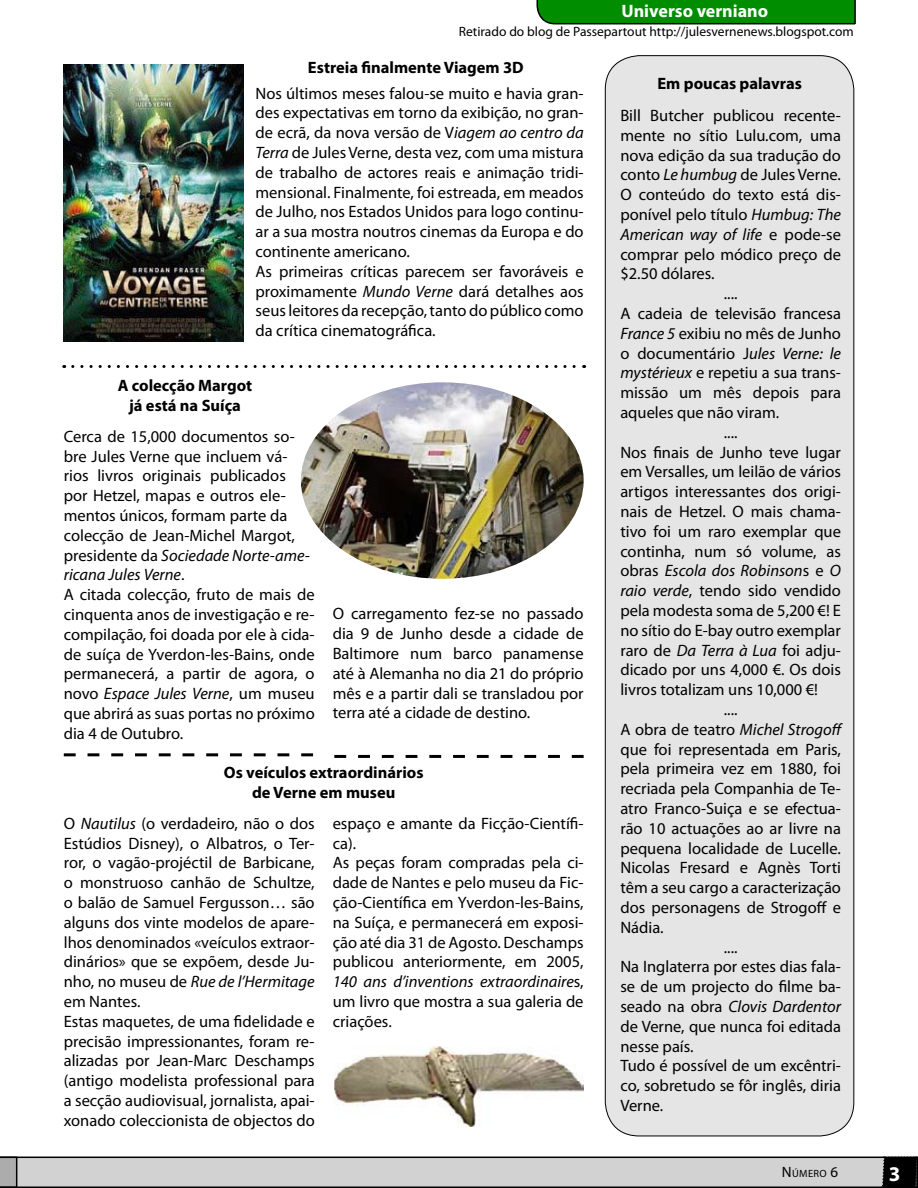
<style>
.page{position:relative;width:918px;height:1188px;background:#fff}
.page>*{position:absolute;margin:0;border:0;box-sizing:border-box;transform-origin:0 0}
.t1{font:700 21px "Myriad Pro";color:#fff}
.t2{font:700 18px "Myriad Pro";color:#fff}
.t3{font:16.5px/19.8px "Myriad Pro";color:#000}
.t4{font:700 16.5px/19.8px "Myriad Pro";color:#000;text-align:center}
.t5{font:italic 16.5px "Myriad Pro";color:#000}
.t6{font:13.5px "Myriad Pro";color:#000}
.t7{font:10.5px "Myriad Pro";letter-spacing:.035em;color:#000}
.s1{font-style:italic}
.s2{font-style:normal}
.s3{font-size:15px}
</style>
<div class="page">
<svg style="left:0;top:1157px;width:918px;height:31px;background:#b8b8b8"></svg>
<img style="left:64px;top:65px;width:180px;height:276px">
<div style="left:537px;top:0;width:317px;height:24px;background:#008d00"></div>
<hr style="left:854px;top:0;width:2px;height:24px;background:#000">
<svg style="left:64px;top:753px;width:249px;height:3px"></svg>
<svg style="left:334px;top:755px;width:250px;height:3px"></svg>
<div style="left:605px;top:56px;width:249px;height:1080px;background:#e5e5e5;border-radius:34px"></div>
<svg style="left:73px;top:365px;width:512px;height:3px"></svg>
<img style="left:301px;top:382px;width:283px;height:197px">
<img style="left:334px;top:1047px;width:250px;height:79px">
<p class="t2" style="left:622px;top:-1px;width:148px">Universo verniano</p>
<p class="t6" style="left:459px;top:23px;width:396px">Retirado do blog de Passepartout http://julesvernenews.blogspot.com</p>
<p class="t4" style="left:308px;top:57px;width:217px">Estreia finalmente Viagem 3D</p>
<p class="t3" style="left:256px;top:83px;width:330px">Nos últimos meses falou-se muito e havia gran&shy;des expectativas em torno da exibição, no gran&shy;de ecrã, da nova versão de V<span class="s1">iagem ao centro da Terra</span> de Jules Verne, desta vez, com uma mistura de trabalho de actores reais e animação tridi&shy;mensional. Finalmente, foi estreada, em meados de Julho, nos Estados Unidos para logo continu&shy;ar a sua mostra noutros cinemas da Europa e do continente americano.<br>As primeiras críticas parecem ser favoráveis e proximamente <span class="s1">Mundo Verne</span> dará detalhes aos seus leitores da recepção, tanto do público como da crítica cinematográfica.</p>
<p class="t4" style="left:118px;top:375px;width:136px">A colecção Margot já está na Suíça</p>
<p class="t3" style="left:64px;top:426px;width:252px">Cerca de 15,000 documentos so&shy;bre Jules Verne que incluem vá&shy;rios livros originais publicados<br>por Hetzel, mapas e outros ele&shy;mentos únicos, formam parte da colecção de Jean-Michel Margot, presidente da <span class="s1">Sociedade Norte-ame&shy;ricana Jules Verne</span>.<br>A citada colecção, fruto de mais de cinquenta anos de investigação e re&shy;compilação, foi doada por ele à cida&shy;de suíça de Yverdon-les-Bains, onde permanecerá, a partir de agora, o novo <span class="s1">Espace Jules Verne</span>, um museu que abrirá as suas portas no próximo dia 4 de Outubro.</p>
<p class="t3" style="left:333px;top:604px;width:252px;text-align:justify">O carregamento fez-se no passado dia 9 de Junho desde a cidade de Baltimore num barco panamense até à Alemanha no dia 21 do próprio mês e a partir dali se transladou por terra até a cidade de destino.</p>
<p class="t4" style="left:224px;top:762px;width:201px">Os veículos extraordinários de Verne em museu</p>
<p class="t3" style="left:64px;top:813px;width:252px">O <span class="s1">Nautilus</span> (o verdadeiro, não o dos Estúdios Disney), o Albatros, o Ter&shy;ror, o vagão-projéctil de Barbicane, o monstruoso canhão de Schultze, o balão de Samuel Fergusson… são alguns dos vinte modelos de apare&shy;lhos denominados «veículos extraor&shy;dinários» que se expõem, desde Ju&shy;nho, no museu de <span class="s1">Rue de l’Hermitage </span>em Nantes.<br>Estas maquetes, de uma fidelidade e precisão impressionantes, foram re&shy;alizadas por Jean-Marc Deschamps (antigo modelista professional para a secção audiovisual, jornalista, apai&shy;xonado coleccionista de objectos do</p>
<p class="t3" style="left:333px;top:813px;width:252px">espaço e amante da Ficção-Científi&shy;ca).<br>As peças foram compradas pela ci&shy;dade de Nantes e pelo museu da Fic&shy;ção-Científica em Yverdon-les-Bains, na Suíça, e permanecerá em exposi&shy;ção até dia 31 de Agosto. Deschamps publicou anteriormente, em 2005,<br><span class="s1">140 ans d’inventions extraordinaire</span>s, um livro que mostra a sua galeria de criações.</p>
<p class="t4" style="left:657px;top:73px;width:146px">Em poucas palavras</p>
<p class="t3" style="left:620px;top:105px;width:222px">Bill Butcher publicou recente-</p>
<p class="t3" style="left:620px;top:125px;width:222px">mente no sítio Lulu.com, uma</p>
<p class="t3" style="left:620px;top:145px;width:222px">nova edição da sua tradução do</p>
<p class="t3" style="left:620px;top:165px;width:222px">conto <span class="s1">Le humbug</span> de Jules Verne.</p>
<p class="t3" style="left:620px;top:184px;width:222px">O conteúdo do texto está dis-</p>
<p class="t3" style="left:620px;top:204px;width:222px">ponível pelo título <span class="s1">Humbug: The</span></p>
<p class="t5" style="left:620px;top:224px;width:222px">American way of life <span class="s2">e pode-se</span></p>
<p class="t3" style="left:620px;top:244px;width:222px">comprar pelo módico preço de</p>
<p class="t3" style="left:620px;top:264px;width:96px">$2.50 dólares.</p>
<p class="t3" style="left:724px;top:283px;width:15px">....</p>
<p class="t3" style="left:620px;top:303px;width:222px">A cadeia de televisão francesa</p>
<p class="t3" style="left:620px;top:323px;width:222px"><span class="s1">France 5</span> exibiu no mês de Junho</p>
<p class="t3" style="left:620px;top:343px;width:222px">o documentário J<span class="s1">ules Verne: le</span></p>
<p class="t3" style="left:620px;top:363px;width:222px"><span class="s1">mystérieux</span> e repetiu a sua trans-</p>
<p class="t3" style="left:620px;top:382px;width:222px">missão um mês depois para</p>
<p class="t3" style="left:620px;top:402px;width:160px">aqueles que não viram.</p>
<p class="t3" style="left:724px;top:422px;width:15px">....</p>
<p class="t3" style="left:620px;top:442px;width:222px">Nos finais de Junho teve lugar</p>
<p class="t3" style="left:620px;top:462px;width:222px">em Versalles, um leilão de vários</p>
<p class="t3" style="left:620px;top:481px;width:222px">artigos interessantes dos origi-</p>
<p class="t3" style="left:620px;top:501px;width:222px">nais de Hetzel. O mais chama-</p>
<p class="t3" style="left:620px;top:521px;width:222px">tivo foi um raro exemplar que</p>
<p class="t3" style="left:620px;top:541px;width:222px">continha, num só volume, as</p>
<p class="t5" style="left:620px;top:561px;width:222px"><span class="s2">obras</span> Escola dos Robinson<span class="s2">s e</span> O</p>
<p class="t3" style="left:620px;top:580px;width:222px"><span class="s1">raio verde</span>, tendo sido vendido</p>
<p class="t3" style="left:620px;top:600px;width:222px">pela modesta soma de 5,200 €! E</p>
<p class="t3" style="left:620px;top:620px;width:222px">no sítio do E-bay outro exemplar</p>
<p class="t3" style="left:620px;top:640px;width:222px">raro de <span class="s1">Da Terra à Lua</span> foi adju-</p>
<p class="t3" style="left:620px;top:660px;width:222px">dicado por uns 4,000 €. Os dois</p>
<p class="t3" style="left:620px;top:679px;width:199px">livros totalizam uns 10,000 €!</p>
<p class="t3" style="left:724px;top:699px;width:15px">....</p>
<p class="t5" style="left:620px;top:719px;width:224px"><span class="s2">A obra de teatro</span> Michel Strogoff</p>
<p class="t3" style="left:620px;top:739px;width:222px">que foi representada em Paris,</p>
<p class="t3" style="left:620px;top:759px;width:222px">pela primeira vez em 1880, foi</p>
<p class="t3" style="left:620px;top:778px;width:222px">recriada pela Companhia de Te-</p>
<p class="t3" style="left:620px;top:798px;width:222px">atro Franco-Suiça e se efectua-</p>
<p class="t3" style="left:620px;top:818px;width:222px">rão 10 actuações ao ar livre na</p>
<p class="t3" style="left:620px;top:838px;width:222px">pequena localidade de Lucelle.</p>
<p class="t3" style="left:620px;top:858px;width:222px">Nicolas Fresard e Agnès Torti</p>
<p class="t3" style="left:620px;top:877px;width:222px">têm a seu cargo a caracterização</p>
<p class="t3" style="left:620px;top:897px;width:222px">dos personagens de Strogoff e</p>
<p class="t3" style="left:620px;top:917px;width:45px">Nádia.</p>
<p class="t3" style="left:724px;top:937px;width:15px">....</p>
<p class="t3" style="left:620px;top:957px;width:222px">Na Inglaterra por estes dias fala-</p>
<p class="t3" style="left:620px;top:976px;width:222px">se de um projecto do filme ba-</p>
<p class="t5" style="left:620px;top:996px;width:222px"><span class="s2">seado na obra</span> Clovis Dardentor</p>
<p class="t3" style="left:620px;top:1016px;width:222px">de Verne, que nunca foi editada</p>
<p class="t3" style="left:620px;top:1036px;width:75px">nesse país.</p>
<p class="t3" style="left:620px;top:1056px;width:222px">Tudo é possível de um excêntri-</p>
<p class="t3" style="left:620px;top:1075px;width:222px">co, sobretudo se fôr inglês, diria</p>
<p class="t3" style="left:620px;top:1095px;width:45px">Verne.</p>
<p class="t7" style="left:782px;top:1167px;width:58px"><span class="s3">N</span>ÚMERO <span class="s3">6</span></p>
<p class="t1" style="left:889px;top:1161px;width:13px">3</p>
</div>
